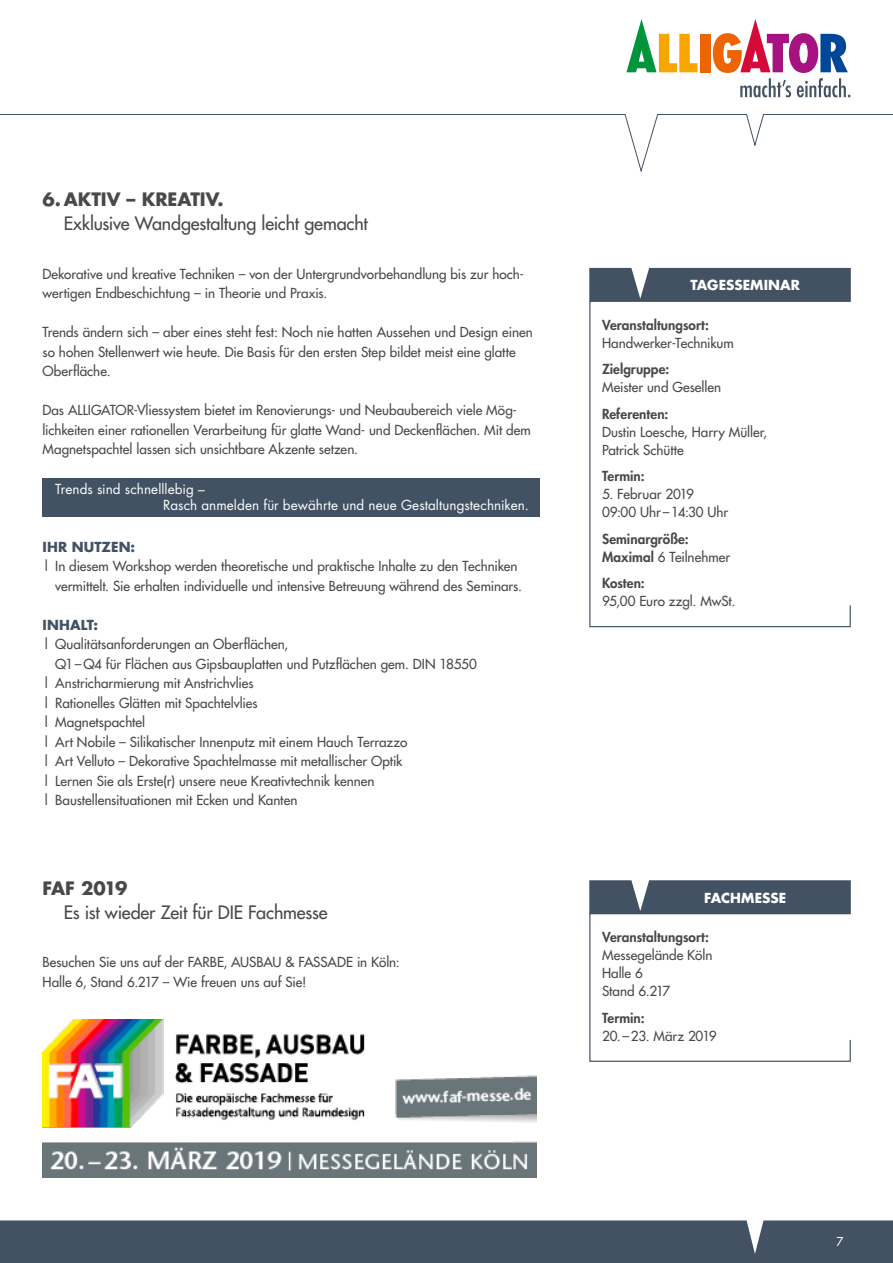
<style>
.page{position:relative;width:893px;height:1263px;background:#fff}
.page>*{position:absolute;margin:0;border:0;box-sizing:border-box;transform-origin:0 0}
.t1{font:18px "Futura";letter-spacing:-.01em;color:#494948}
.t2{font:700 18px "Futura";letter-spacing:-.005em;color:#494948}
.t3{font:13.5px/19.5px "Futura";color:#494948}
.t4{font:800 13.5px/18px "Futura";letter-spacing:.005em;color:#494948}
.t5{font:13.5px/16.5px "Futura";letter-spacing:.005em;color:#fff}
.t6{font:700 13.5px "Futura";letter-spacing:.005em;color:#fff}
.t7{font:700 13.5px "Futura";letter-spacing:.01em;color:#435263}
.t8{font:12px "Futura";color:#fff}
.s1{font-weight:400}
</style>
<div class="page">
<svg style="left:0;top:34px;width:893px;height:139px"></svg>
<svg style="left:626px;top:19px;width:71px;height:53px"></svg>
<div style="left:700px;top:34px;width:10px;height:38px;background:#ec6502"></div>
<svg style="left:713px;top:19px;width:137px;height:78px"></svg>
<div style="left:0;top:1220px;width:893px;height:43px;background:#435263"></div>
<div style="left:589px;top:268px;width:262px;height:32px;background:#435263"></div>
<svg style="left:589px;top:300px;width:262px;height:328px"></svg>
<div style="left:43px;top:478px;width:497px;height:39px;background:#435263"></div>
<img style="left:43px;top:1020px;width:493px;height:157px">
<svg style="left:589px;top:880px;width:262px;height:182px"></svg>
<h1 class="t2" style="left:43px;top:187px;width:183px">6. AKTIV – KREATIV.</h1>
<h1 class="t1" style="left:64px;top:211px;width:306px">Exklusive Wandgestaltung leicht gemacht</h1>
<p class="t3" style="left:43px;top:264px;width:483px">Dekorative und kreative Techniken – von der Untergrundvorbehandlung bis zur hoch&shy;wertigen Endbeschichtung – in Theorie und Praxis.</p>
<p class="t3" style="left:43px;top:322px;width:492px">Trends ändern sich – aber eines steht fest: Noch nie hatten Aussehen und Design einen so hohen Stellenwert wie heute. Die Basis für den ersten Step bildet meist eine glatte<br>Oberfläche.</p>
<p class="t3" style="left:43px;top:400px;width:490px">Das ALLIGATOR-Vliessystem bietet im Renovierungs- und Neubaubereich viele Mög&shy;lichkeiten einer rationellen Verarbeitung für glatte Wand- und Deckenflächen. Mit dem<br>Magnetspachtel lassen sich unsichtbare Akzente setzen.</p>
<p class="t5" style="left:163px;top:480px;width:367px;text-indent:-108px">Trends sind schnelllebig –<br>Rasch anmelden für bewährte und neue Gestaltungstechniken.</p>
<p class="t7" style="left:43px;top:537px;width:94px">IHR NUTZEN:</p>
<p class="t3" style="left:55px;top:556px;width:468px;text-indent:-13px">| In diesem Workshop werden theoretische und praktische Inhalte zu den Techniken vermittelt. Sie erhalten individuelle und intensive Betreuung während des Seminars.</p>
<p class="t7" style="left:43px;top:615px;width:57px">INHALT:</p>
<p class="t3" style="left:43px;top:634px;width:247px">| Qualitätsanforderungen an Oberflächen,</p>
<p class="t3" style="left:55px;top:654px;width:423px">Q1–Q4 für Flächen aus Gipsbauplatten und Putzflächen gem. DIN 18550</p>
<p class="t3" style="left:43px;top:673px;width:213px">| Anstricharmierung mit Anstrichvlies</p>
<p class="t3" style="left:43px;top:693px;width:217px">| Rationelles Glätten mit Spachtelvlies</p>
<p class="t3" style="left:43px;top:712px;width:104px">| Magnetspachtel</p>
<p class="t3" style="left:43px;top:732px;width:366px">| Art Nobile – Silikatischer Innenputz mit einem Hauch Terrazzo</p>
<p class="t3" style="left:43px;top:751px;width:361px">| Art Velluto – Dekorative Spachtelmasse mit metallischer Optik</p>
<p class="t3" style="left:43px;top:771px;width:334px">| Lernen Sie als Erste(r) unsere neue Kreativtechnik kennen</p>
<p class="t3" style="left:43px;top:790px;width:256px">| Baustellensituationen mit Ecken und Kanten</p>
<h1 class="t2" style="left:43px;top:875px;width:86px">FAF 2019</h1>
<h1 class="t1" style="left:64px;top:900px;width:265px">Es ist wieder Zeit für DIE Fachmesse</h1>
<p class="t3" style="left:43px;top:952px;width:359px">Besuchen Sie uns auf der FARBE, AUSBAU &amp; FASSADE in Köln:<br>Halle 6, Stand 6.217 – Wie freuen uns auf Sie!</p>
<p class="t6" style="left:690px;top:276px;width:111px">TAGESSEMINAR</p>
<p class="t4" style="left:602px;top:315px;width:108px">Veranstaltungsort:</p>
<p class="t3" style="left:602px;top:333px;width:133px">Handwerker-Technikum</p>
<p class="t4" style="left:602px;top:360px;width:69px">Zielgruppe:</p>
<p class="t3" style="left:602px;top:377px;width:121px">Meister und Gesellen</p>
<p class="t4" style="left:602px;top:404px;width:68px">Referenten:</p>
<p class="t3" style="left:602px;top:422px;width:166px;line-height:18px">Dustin Loesche, Harry Müller,<br>Patrick Schütte</p>
<p class="t4" style="left:602px;top:467px;width:44px">Termin:</p>
<p class="t3" style="left:602px;top:485px;width:128px;line-height:18px">5. Februar 2019<br>09:00 Uhr –14:30 Uhr</p>
<p class="t4" style="left:602px;top:529px;width:130px">Seminargröße:<br>Maximal <span class="s1">6 Teilnehmer</span></p>
<p class="t4" style="left:602px;top:574px;width:44px">Kosten:</p>
<p class="t3" style="left:602px;top:591px;width:135px">95,00 Euro zzgl. MwSt.</p>
<p class="t6" style="left:704px;top:888px;width:83px">FACHMESSE</p>
<p class="t4" style="left:602px;top:928px;width:108px">Veranstaltungsort:</p>
<p class="t3" style="left:602px;top:946px;width:112px;line-height:18px">Messegelände Köln<br>Halle 6<br>Stand 6.217</p>
<p class="t4" style="left:602px;top:1008px;width:44px">Termin:</p>
<p class="t3" style="left:602px;top:1026px;width:116px">20.–23. März 2019</p>
<p class="t8" style="left:836px;top:1234px;width:8px">7</p>
</div>
